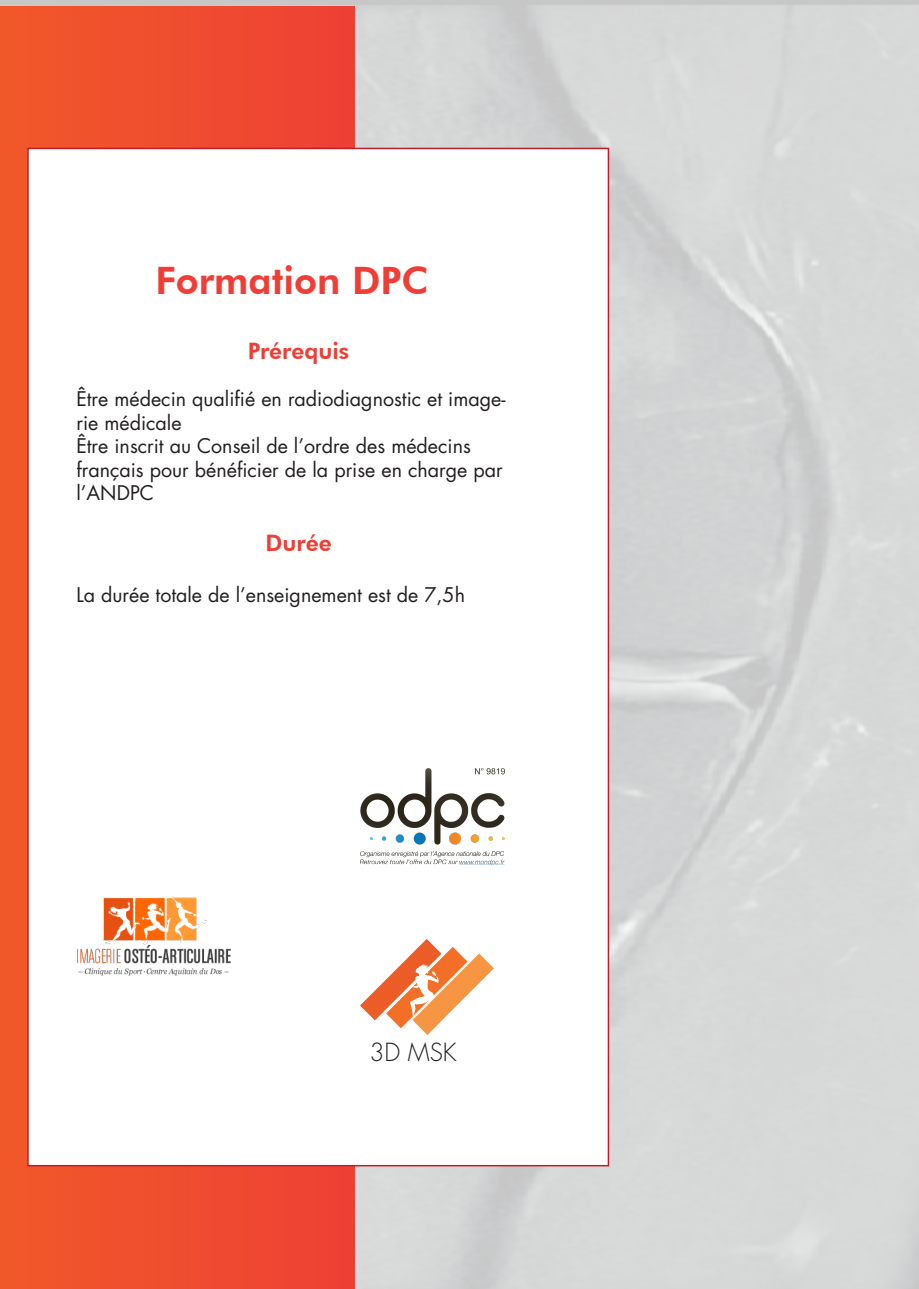
<style>
.page{position:relative;width:919px;height:1289px;background:#fff}
.page>*{position:absolute;margin:0;border:0;box-sizing:border-box;transform-origin:0 0}
.t1{font:800 37.8px "Futura BT";color:#ee3e35}
.t2{font:300 24.3px "Futura LT";color:#231f20}
.t3{font:800 22.65px "Futura BT";color:#ee3e35}
.t4{font:19.65px/23.5px "Futura LT";color:#231f20}
</style>
<div class="page">
<img style="left:0;top:0;width:918px;height:1288px">
<div style="left:0;top:6px;width:354px;height:1282px;background:linear-gradient(to right,#f15929,#ee4035)"></div>
<div style="left:27px;top:148px;width:582px;height:1018px;background:#fff;border:2px solid #be1d2c"></div>
<img style="left:360px;top:768px;width:145px;height:98px">
<img style="left:77px;top:896px;width:153px;height:79px">
<svg style="left:360px;top:939px;width:134px;height:95px"></svg>
<h1 class="t1" style="left:155px;top:257px;width:275px">Formation DPC</h1>
<p class="t3" style="left:248px;top:337px;width:103px">Prérequis</p>
<p class="t4" style="left:76px;top:387px;width:430px">Être médecin qualifié en radiodiagnostic et image&shy;rie médicale<br>Être inscrit au Conseil de l’ordre des médecins français pour bénéficier de la prise en charge par l’ANDPC</p>
<p class="t3" style="left:265px;top:529px;width:68px">Durée</p>
<p class="t4" style="left:76px;top:583px;width:390px">La durée totale de l’enseignement est de 7,5h</p>
<p class="t2" style="left:369px;top:1036px;width:89px">3D MSK</p>
</div>
